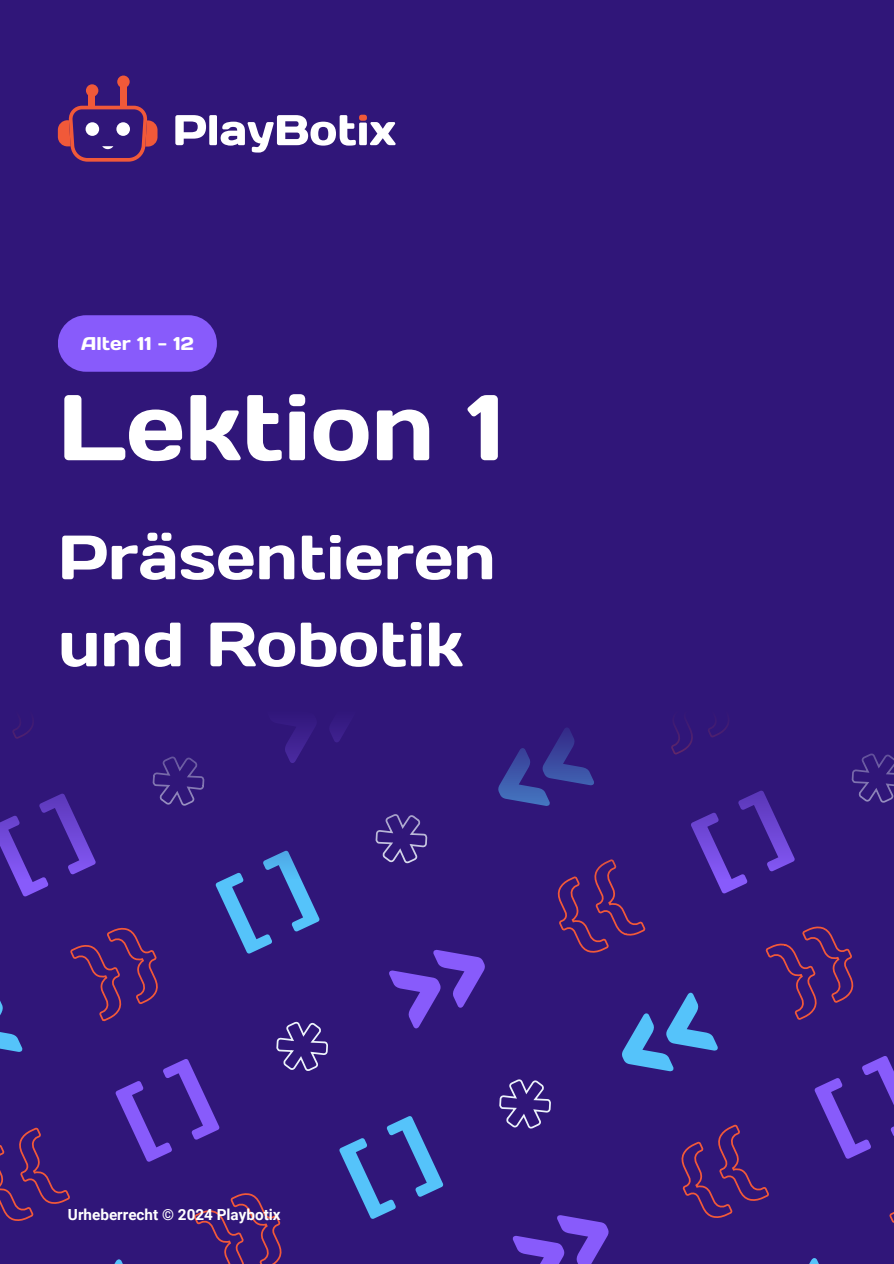
<style>
.page{position:relative;width:894px;height:1264px;background:#fff}
.page>*{position:absolute;margin:0;border:0;box-sizing:border-box;transform-origin:0 0}
.t1{font:93px "Days One";color:#fff}
.t2{font:62.4px/87px "Days One";color:#fff}
.t3{font:18.45px "Days One";color:#fff}
.t4{font:700 15.3px "Roboto";color:#fff}
</style>
<div class="page">
<div style="left:0;top:0;width:893px;height:1263px;background:#301679"></div>
<svg style="left:15px;top:878px;width:34px;height:18px"></svg>
<svg style="left:389px;top:949px;width:96px;height:79px"></svg>
<svg style="left:0;top:1127px;width:70px;height:94px"></svg>
<svg style="left:115px;top:1059px;width:104px;height:102px"></svg>
<svg style="left:276px;top:1021px;width:52px;height:50px"></svg>
<svg style="left:557px;top:878px;width:89px;height:75px"></svg>
<svg style="left:715px;top:878px;width:33px;height:15px"></svg>
<svg style="left:0;top:1001px;width:23px;height:51px"></svg>
<svg style="left:70px;top:927px;width:88px;height:95px"></svg>
<svg style="left:215px;top:878px;width:104px;height:75px"></svg>
<svg style="left:512px;top:1215px;width:96px;height:48px"></svg>
<svg style="left:681px;top:1124px;width:88px;height:94px"></svg>
<svg style="left:814px;top:1056px;width:79px;height:102px"></svg>
<svg style="left:115px;top:1259px;width:8px;height:4px"></svg>
<svg style="left:194px;top:1193px;width:88px;height:70px"></svg>
<svg style="left:339px;top:1116px;width:104px;height:102px"></svg>
<svg style="left:499px;top:1079px;width:52px;height:50px"></svg>
<svg style="left:622px;top:992px;width:95px;height:79px"></svg>
<svg style="left:765px;top:926px;width:89px;height:94px"></svg>
<svg style="left:809px;top:1258px;width:10px;height:5px"></svg>
<svg style="left:889px;top:1212px;width:4px;height:11px"></svg>
<div style="left:58px;top:315px;width:159px;height:57px;background:#885bfb;border-radius:28px"></div>
<svg style="left:175px;top:115px;width:220px;height:37px"></svg>
<svg style="left:58px;top:106px;width:99px;height:56px"></svg>
<div style="left:86px;top:122px;width:13px;height:14px;background:#fff;border-radius:50%"></div>
<div style="left:116px;top:122px;width:14px;height:14px;background:#fff;border-radius:50%"></div>
<div style="left:89px;top:95px;width:6px;height:11px;background:#f15939"></div>
<div style="left:86px;top:84px;width:12px;height:13px;background:#f15939;border-radius:50%"></div>
<div style="left:120px;top:86px;width:6px;height:20px;background:#f15939"></div>
<div style="left:117px;top:76px;width:13px;height:12px;background:#f15939;border-radius:50%"></div>
<p class="t3" style="left:81px;top:332px;width:114px">Alter 11 - 12</p>
<h3 class="t1" style="left:58px;top:367px;width:448px">Lektion 1</h3>
<h1 class="t2" style="left:58px;top:513px;width:439px">Präsentieren und Robotik</h1>
<p class="t4" style="left:68px;top:1205px;width:214px">Urheberrecht © 2024 Playbotix</p>
</div>
